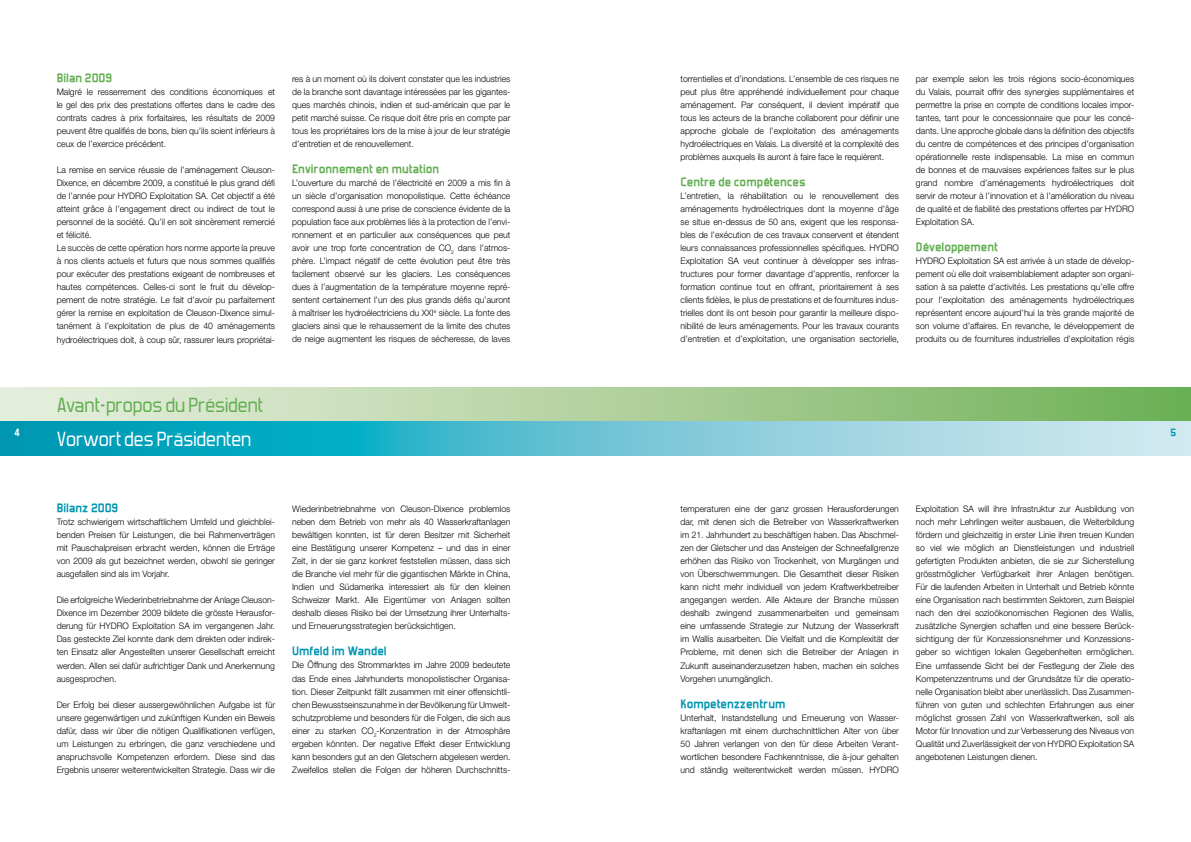
<style>
.page{position:relative;width:1191px;height:842px;background:#fff}
.page>*{position:absolute;margin:0;border:0;box-sizing:border-box;transform-origin:0 0}
.t1{font:24px "Forgotten Futurist";color:#63ae52}
.t2{font:24px "Forgotten Futurist";color:#fff}
.t3{font:700 14px "Forgotten Futurist";color:#63ae52}
.t4{font:700 14px "Forgotten Futurist";color:#0095b1}
.t5{font:700 12px "Forgotten Futurist";color:#fff}
.t6{font:700 12px "Forgotten Futurist";color:#0095b1}
.t7{font:300 9px/13px "Helvetica Neue";color:#000;text-align:justify;scale:.96 1}
</style>
<div class="page">
<div style="left:0;top:388px;width:595px;height:34px;background:linear-gradient(to right,#e8f0e0,#b6d3a2)"></div>
<svg style="left:0;top:422px;width:595px;height:34px;background:#1aabc3"></svg>
<div style="left:595px;top:388px;width:596px;height:34px;background:linear-gradient(to right,#b6d2a1,#6bb055)"></div>
<div style="left:595px;top:422px;width:596px;height:34px;background:linear-gradient(to right,#74c3d5,#d7ebf1)"></div>
<h3 class="t5" style="left:15px;top:427px;width:7px">4</h3>
<h2 class="t3" style="left:57px;top:71px;width:57px">Bilan 2009</h2>
<p class="t7" style="left:57px;top:85px;width:229px">Malgré le resserrement des conditions économiques et le gel des prix des prestations offertes dans le cadre des contrats cadres à prix forfaitaires, les résultats de 2009 peuvent être qualifiés de bons, bien qu’ils soient inférieurs à ceux de l’exercice précédent.</p>
<p class="t7" style="left:57px;top:163px;width:229px;text-align:left">La remise en service réussie de l’aménagement Cleuson-Dixence, en décembre 2009, a constitué le plus grand défi de l’année pour HYDRO Exploitation SA. Cet objectif a été atteint grâce à l’engagement direct ou indirect de tout le personnel de la société. Qu’il en soit sincèrement remercié et félicité.<br>Le succès de cette opération hors norme apporte la preuve à nos clients actuels et futurs que nous sommes qualifiés pour exécuter des prestations exigeant de nombreuses et hautes compétences. Celles-ci sont le fruit du dévelop&shy;pement de notre stratégie. Le fait d’avoir pu parfaitement gérer la remise en exploitation de Cleuson-Dixence simul&shy;tanément à l’exploitation de plus de 40 aménagements hydroélectriques doit, à coup sûr, rassurer leurs propriétai-</p>
<p class="t7" style="left:292px;top:72px;width:229px">res à un moment où ils doivent constater que les industries de la branche sont davantage intéressées par les gigantes&shy;ques marchés chinois, indien et sud-américain que par le petit marché suisse. Ce risque doit être pris en compte par tous les propriétaires lors de la mise à jour de leur stratégie d’entretien et de renouvellement.</p>
<h2 class="t3" style="left:292px;top:163px;width:149px">Environnement en mutation</h2>
<p class="t7" style="left:292px;top:176px;width:229px">L’ouverture du marché de l’électricité en 2009 a mis fin à un siècle d’organisation monopolistique. Cette échéance correspond aussi à une prise de conscience évidente de la population face aux problèmes liés à la protection de l’envi&shy;ronnement et en particulier aux conséquences que peut avoir une trop forte concentration de CO<sub>2</sub> dans l’atmos&shy;phère. L’impact négatif de cette évolution peut être très facilement observé sur les glaciers. Les conséquences dues à l’augmentation de la température moyenne repré&shy;sentent certainement l’un des plus grands défis qu’auront à maîtriser les hydroélectriciens du XXI<sup>e</sup> siècle. La fonte des glaciers ainsi que le rehaussement de la limite des chutes de neige augmentent les risques de sécheresse, de laves</p>
<h1 class="t1" style="left:57px;top:395px;width:207px">Avant-propos du Président</h1>
<h1 class="t2" style="left:57px;top:429px;width:196px">Vorwort des Präsidenten</h1>
<h2 class="t4" style="left:57px;top:502px;width:63px">Bilanz 2009</h2>
<p class="t7" style="left:57px;top:515px;width:229px">Trotz schwierigem wirtschaftlichem Umfeld und gleichblei&shy;benden Preisen für Leistungen, die bei Rahmenverträgen mit Pauschalpreisen erbracht werden, können die Erträge von 2009 als gut bezeichnet werden, obwohl sie geringer ausgefallen sind als im Vorjahr.</p>
<p class="t7" style="left:57px;top:593px;width:229px">Die erfolgreiche Wiederinbetriebnahme der Anlage Cleuson-Dixence im Dezember 2009 bildete die grösste Herausfor&shy;derung für HYDRO Exploitation SA im vergangenen Jahr.<br>Das gesteckte Ziel konnte dank dem direkten oder indirek&shy;ten Einsatz aller Angestellten unserer Gesellschaft erreicht werden. Allen sei dafür aufrichtiger Dank und Anerkennung ausgesprochen.</p>
<p class="t7" style="left:57px;top:698px;width:229px">Der Erfolg bei dieser aussergewöhnlichen Aufgabe ist für unsere gegenwärtigen und zukünftigen Kunden ein Beweis dafür, dass wir über die nötigen Qualifikationen verfügen, um Leistungen zu erbringen, die ganz verschiedene und anspruchsvolle Kompetenzen erfordern. Diese sind das Ergebnis unserer weiterentwickelten Strategie. Dass wir die</p>
<p class="t7" style="left:292px;top:502px;width:229px">Wiederinbetriebnahme von Cleuson-Dixence problemlos neben dem Betrieb von mehr als 40 Wasserkraftanlagen bewältigen konnten, ist für deren Besitzer mit Sicherheit eine Bestätigung unserer Kompetenz – und das in einer Zeit, in der sie ganz konkret feststellen müssen, dass sich die Branche viel mehr für die gigantischen Märkte in China, Indien und Südamerika interessiert als für den kleinen Schweizer Markt. Alle Eigentümer von Anlagen sollten deshalb dieses Risiko bei der Umsetzung ihrer Unterhalts&shy;und Erneuerungsstrategien berücksichtigen.</p>
<h2 class="t4" style="left:292px;top:645px;width:96px">Umfeld im Wandel</h2>
<p class="t7" style="left:292px;top:659px;width:229px">Die Öffnung des Strommarktes im Jahre 2009 bedeutete das Ende eines Jahrhunderts monopolistischer Organisa&shy;tion. Dieser Zeitpunkt fällt zusammen mit einer offensichtli&shy;chen Bewusstseinszunahme in der Bevölkerung für Umwelt&shy;schutzprobleme und besonders für die Folgen, die sich aus einer zu starken CO<sub>2</sub>-Konzentration in der Atmosphäre ergeben könnten. Der negative Effekt dieser Entwicklung kann besonders gut an den Gletschern abgelesen werden.<br>Zweifellos stellen die Folgen der höheren Durchschnitts-</p>
<p class="t7" style="left:680px;top:72px;width:229px">torrentielles et d’inondations. L’ensemble de ces risques ne peut plus être appréhendé individuellement pour chaque aménagement. Par conséquent, il devient impératif que tous les acteurs de la branche collaborent pour définir une approche globale de l’exploitation des aménagements hydroélectriques en Valais. La diversité et la complexité des problèmes auxquels ils auront à faire face le requièrent.</p>
<h2 class="t3" style="left:680px;top:176px;width:127px">Centre de compétences</h2>
<p class="t7" style="left:680px;top:189px;width:229px">L’entretien, la réhabilitation ou le renouvellement des aménagements hydroélectriques dont la moyenne d’âge se situe en-dessus de 50 ans, exigent que les responsa&shy;bles de l’exécution de ces travaux conservent et étendent leurs connaissances professionnelles spécifiques. HYDRO Exploitation SA veut continuer à développer ses infras&shy;tructures pour former davantage d’apprentis, renforcer la formation continue tout en offrant, prioritairement à ses clients fidèles, le plus de prestations et de fournitures indus&shy;trielles dont ils ont besoin pour garantir la meilleure dispo&shy;nibilité de leurs aménagements. Pour les travaux courants d’entretien et d’exploitation, une organisation sectorielle,</p>
<p class="t7" style="left:916px;top:72px;width:229px">par exemple selon les trois régions socio-économiques du Valais, pourrait offrir des synergies supplémentaires et permettre la prise en compte de conditions locales impor&shy;tantes, tant pour le concessionnaire que pour les concé&shy;dants. Une approche globale dans la définition des objectifs du centre de compétences et des principes d’organisation opérationnelle reste indispensable. La mise en commun de bonnes et de mauvaises expériences faites sur le plus grand nombre d’aménagements hydroélectriques doit servir de moteur à l’innovation et à l’amélioration du niveau de qualité et de fiabilité des prestations offertes par HYDRO Exploitation SA.</p>
<h2 class="t3" style="left:916px;top:241px;width:84px">Développement</h2>
<p class="t7" style="left:916px;top:254px;width:229px">HYDRO Exploitation SA est arrivée à un stade de dévelop&shy;pement où elle doit vraisemblablement adapter son organi&shy;sation à sa palette d’activités. Les prestations qu’elle offre pour l’exploitation des aménagements hydroélectriques représentent encore aujourd’hui la très grande majorité de son volume d’affaires. En revanche, le développement de produits ou de fournitures industrielles d’exploitation régis</p>
<p class="t7" style="left:680px;top:502px;width:229px">temperaturen eine der ganz grossen Herausforderungen dar, mit denen sich die Betreiber von Wasserkraftwerken im 21. Jahrhundert zu beschäftigen haben. Das Abschmel&shy;zen der Gletscher und das Ansteigen der Schneefallgrenze erhöhen das Risiko von Trockenheit, von Murgängen und von Überschwemmungen. Die Gesamtheit dieser Risiken kann nicht mehr individuell von jedem Kraftwerkbetreiber angegangen werden. Alle Akteure der Branche müssen deshalb zwingend zusammenarbeiten und gemeinsam eine umfassende Strategie zur Nutzung der Wasserkraft im Wallis ausarbeiten. Die Vielfalt und die Komplexität der Probleme, mit denen sich die Betreiber der Anlagen in Zukunft auseinanderzusetzen haben, machen ein solches Vorgehen unumgänglich.</p>
<h2 class="t4" style="left:680px;top:697px;width:106px">Kompetenzzentrum</h2>
<p class="t7" style="left:680px;top:711px;width:229px">Unterhalt, Instandstellung und Erneuerung von Wasser&shy;kraftanlagen mit einem durchschnittlichen Alter von über 50 Jahren verlangen von den für diese Arbeiten Verant&shy;wortlichen besondere Fachkenntnisse, die à-jour gehalten und ständig weiterentwickelt werden müssen. HYDRO</p>
<p class="t7" style="left:916px;top:502px;width:229px">Exploitation SA will ihre Infrastruktur zur Ausbildung von noch mehr Lehrlingen weiter ausbauen, die Weiterbildung fördern und gleichzeitig in erster Linie ihren treuen Kunden so viel wie möglich an Dienstleistungen und industriell gefertigten Produkten anbieten, die sie zur Sicherstellung grösstmöglicher Verfügbarkeit ihrer Anlagen benötigen.<br>Für die laufenden Arbeiten in Unterhalt und Betrieb könnte eine Organisation nach bestimmten Sektoren, zum Beispiel nach den drei sozioökonomischen Regionen des Wallis, zusätzliche Synergien schaffen und eine bessere Berück&shy;sichtigung der für Konzessionsnehmer und Konzessions&shy;geber so wichtigen lokalen Gegebenheiten ermöglichen.<br>Eine umfassende Sicht bei der Festlegung der Ziele des Kompetenzzentrums und der Grundsätze für die operatio&shy;nelle Organisation bleibt aber unerlässlich. Das Zusammen&shy;führen von guten und schlechten Erfahrungen aus einer möglichst grossen Zahl von Wasserkraftwerken, soll als Motor für Innovation und zur Verbesserung des Niveaus von Qualität und Zuverlässigkeit der von HYDRO Exploitation SA angebotenen Leistungen dienen.</p>
<h3 class="t6" style="left:1170px;top:427px;width:7px">5</h3>
</div>
